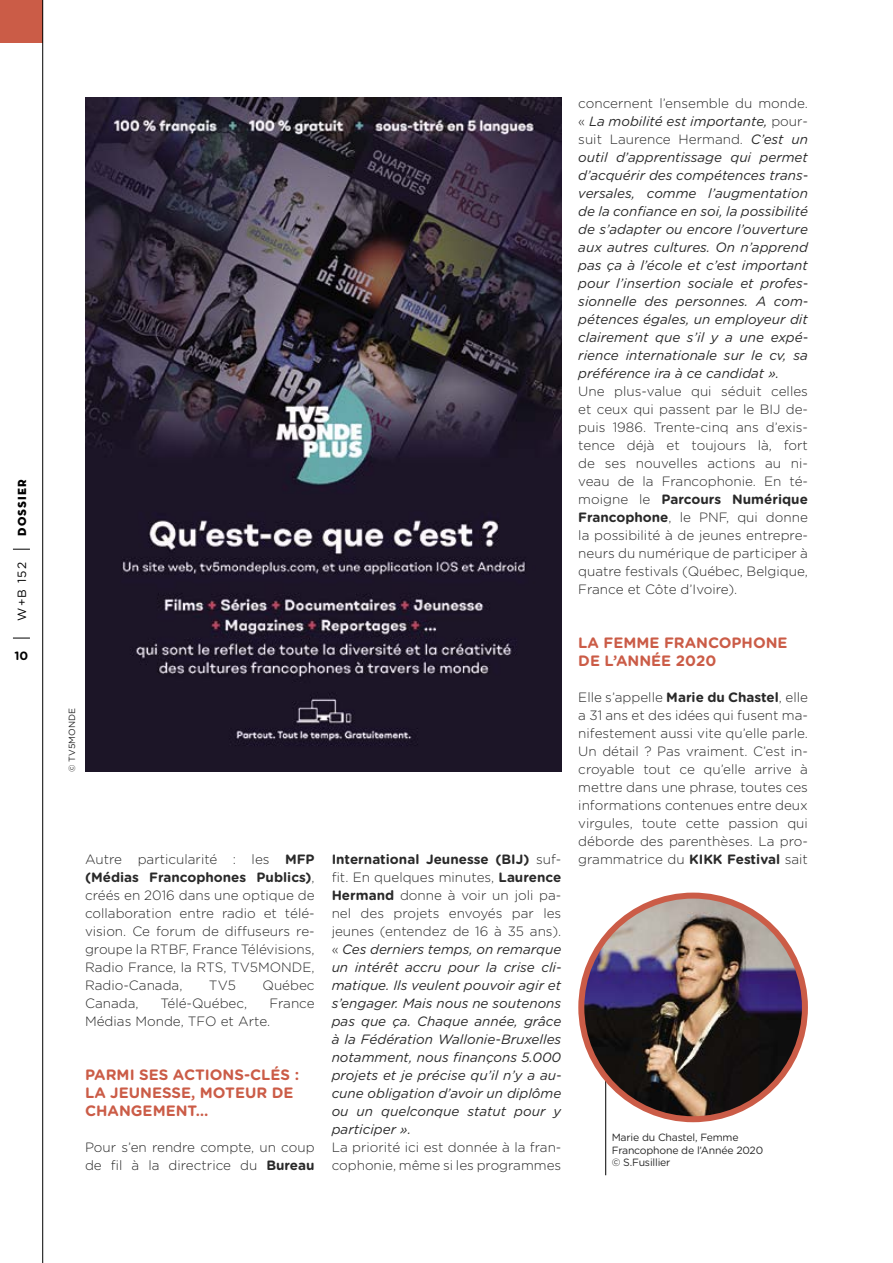
<style>
.page{position:relative;width:893px;height:1263px;background:#fff}
.page>*{position:absolute;margin:0;border:0;box-sizing:border-box;transform-origin:0 0}
.sous-titre{font:700 15px/18px "Gotham Rounded";color:#cb5c47}
.texte_courant{font:300 13.5px/18px "Gotham Rounded";color:#292929;text-align:justify}
.texte_courant-2{font:italic 13.5px/18px "Gotham Rounded";color:#292929;text-align:justify}
.t1{font:12px "Neutra Disp Titling";letter-spacing:.1em;color:#000}
.t2{font:12px "Gotham Rounded";color:#000}
.t3{font:700 12px "Gotham Rounded";color:#000}
.légende{font:10.5px/12.6px "Gotham Rounded";letter-spacing:-.02em;color:#292929}
.légende-2{font:9px "Gotham Rounded";color:#292929}
.s1{font-weight:300;font-style:normal}
.s2{font-weight:700}
.s3{font-weight:700;font-style:normal}
</style>
<div class="page">
<img style="left:85px;top:98px;width:476px;height:674px">
<hr style="left:605px;top:1045px;width:1px;height:130px;background:#000">
<img style="left:581px;top:895px;width:224px;height:224px;border-radius:112px">
<div style="left:578px;top:892px;width:230px;height:230px;border:6px solid #cb5c47;border-radius:50%"></div>
<div style="left:0;top:0;width:43px;height:43px;background:#cb5c47"></div>
<hr style="left:42px;top:0;width:1px;height:1263px;background:#000">
<svg style="left:13px;top:638px;width:17px;height:1px"></svg>
<svg style="left:13px;top:549px;width:17px;height:1px"></svg>
<p class="t1" style="left:15px;top:536px;width:58px;rotate:-90deg">DOSSIER</p>
<p class="t2" style="left:15px;top:621px;width:60px;rotate:-90deg">W+B 152</p>
<p class="t3" style="left:15px;top:649px;width:15px">10</p>
<p class="texte_courant-2" style="left:578px;top:94px;width:232px"><span class="s1">concernent l’ensemble du monde. «</span> La mobilité est importante, <span class="s1">pour&shy;suit Laurence Hermand.</span> C’est un outil d’apprentissage qui permet d’acquérir des compétences trans&shy;versales, comme l’augmentation de la confiance en soi, la possibilité de s’adapter ou encore l’ouverture aux autres cultures. On n’apprend pas ça à l’école et c’est important pour l’insertion sociale et profes&shy;sionnelle des personnes. A com&shy;pétences égales, un employeur dit clairement que s’il y a une expé&shy;rience internationale sur le cv, sa préférence ira à ce candidat ».</p>
<p class="texte_courant" style="left:578px;top:382px;width:231px">Une plus-value qui séduit celles et ceux qui passent par le BIJ de&shy;puis 1986. Trente-cinq ans d’exis&shy;tence déjà et toujours là, fort de ses nouvelles actions au ni&shy;veau de la Francophonie. En té&shy;moigne le <span class="s2">Parcours Numérique Francophone</span>, le PNF, qui donne la possibilité à de jeunes entrepre&shy;neurs du numérique de participer à quatre festivals (Québec, Belgique, France et Côte d’Ivoire).</p>
<p class="légende-2" style="left:67px;top:772px;width:65px;rotate:-90deg">© TV5MONDE</p>
<p class="sous-titre" style="left:578px;top:634px;width:211px">LA FEMME FRANCOPHONE<br>DE L’ANNÉE 2020</p>
<p class="texte_courant" style="left:578px;top:688px;width:231px">Elle s’appelle <span class="s2">Marie du Chastel</span>, elle a 31 ans et des idées qui fusent ma&shy;nifestement aussi vite qu’elle parle.<br>Un détail ? Pas vraiment. C’est in&shy;croyable tout ce qu’elle arrive à mettre dans une phrase, toutes ces informations contenues entre deux virgules, toute cette passion qui déborde des parenthèses. La pro-</p>
<p class="texte_courant" style="left:85px;top:850px;width:231px">Autre particularité : les <span class="s2">MFP</span></p>
<p class="texte_courant" style="left:578px;top:850px;width:231px">grammatrice du <span class="s2">KIKK Festival</span> sait</p>
<p class="texte_courant" style="left:85px;top:868px;width:231px"><span class="s2">(Médias Francophones Publics)</span>, créés en 2016 dans une optique de collaboration entre radio et télé&shy;vision. Ce forum de diffuseurs re&shy;groupe la RTBF, France Télévisions, Radio France, la RTS, TV5MONDE, Radio-Canada,</p>
<p class="texte_courant-2" style="left:332px;top:850px;width:232px"><span class="s3">International Jeunesse (BIJ)</span> <span class="s1">suf&shy;fit. En quelques minutes,</span> <span class="s3">Laurence Hermand</span> <span class="s1">donne à voir un joli pa&shy;nel des projets envoyés par les jeunes (entendez de 16 à 35 ans). «</span> Ces derniers temps, on remarque un intérêt accru pour la crise cli&shy;matique. Ils veulent pouvoir agir et s’engager. Mais nous ne soutenons pas que ça. Chaque année, grâce à la Fédération Wallonie-Bruxelles notamment, nous finançons 5.000 projets et je précise qu’il n’y a au&shy;cune obligation d’avoir un diplôme ou un quelconque statut pour y participer ».</p>
<p class="texte_courant" style="left:332px;top:1138px;width:231px">La priorité ici est donnée à la fran&shy;cophonie, même si les programmes</p>
<p class="légende" style="left:612px;top:1131px;width:153px">Marie du Chastel, Femme<br>Francophone de l’Année 2020</p>
<p class="texte_courant" style="left:209px;top:976px;width:29px">TV5</p>
<p class="texte_courant" style="left:263px;top:976px;width:54px">Québec</p>
<p class="texte_courant" style="left:85px;top:994px;width:55px">Canada,</p>
<p class="texte_courant" style="left:161px;top:994px;width:88px">Télé-Québec,</p>
<p class="texte_courant" style="left:85px;top:994px;width:231px;text-indent:184px">France<br>Médias Monde, TFO et Arte.</p>
<p class="sous-titre" style="left:85px;top:1066px;width:216px">PARMI SES ACTIONS-CLÉS :<br>LA JEUNESSE, MOTEUR DE<br>CHANGEMENT…</p>
<p class="texte_courant" style="left:85px;top:1138px;width:231px">Pour s’en rendre compte, un coup de fil à la directrice du <span class="s2">Bureau</span></p>
<p class="légende" style="left:612px;top:1156px;width:60px">© S.Fusillier</p>
</div>
